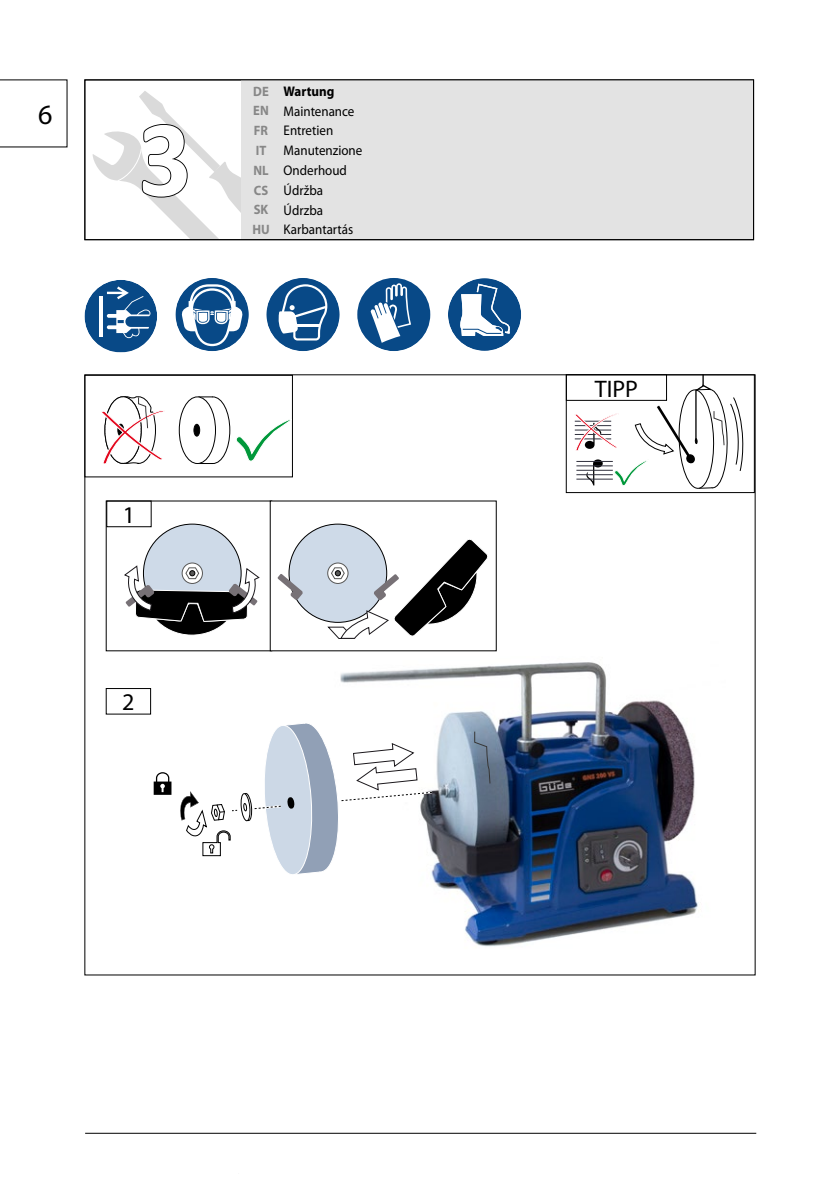
<style>
.page{position:relative;width:840px;height:1191px;background:#fff}
.page>*{position:absolute;margin:0;border:0;box-sizing:border-box;transform-origin:0 0}
.t1{font:700 109.6px "Calibri";color:#fff;scale:.95 1}
.t2{font:28px "Myriad Pro";color:#000}
.t3{font:24px "Myriad Pro";color:#000}
.t4{font:14px/19.8px "Myriad Pro";color:#000;scale:.93 1}
.s1{font-weight:700;font-size:13.6px;color:#878787}
.s2{font-weight:700}
</style>
<div class="page">
<svg style="left:0;top:79px;width:68px;height:69px"></svg>
<hr style="left:85px;top:1132px;width:670px;height:1px;background:#000">
<img style="left:431px;top:641px;width:268px;height:306px">
<div style="left:84px;top:375px;width:209px;height:102px;border:1px solid #000"></div>
<svg style="left:201px;top:396px;width:29px;height:68px"></svg>
<div style="left:179px;top:397px;width:36px;height:66px;background:#fff;border-radius:50%"></div>
<div style="left:179px;top:396px;width:37px;height:68px;border:1px solid #000;border-radius:50%"></div>
<div style="left:194px;top:424px;width:5px;height:12px;background:#000;border-radius:50%"></div>
<div style="left:193px;top:424px;width:7px;height:12px;border:1px solid #000;border-radius:50%"></div>
<svg style="left:236px;top:419px;width:54px;height:42px"></svg>
<div style="left:175px;top:278px;width:73px;height:73px;background:#084987;border-radius:50%"></div>
<svg style="left:181px;top:284px;width:62px;height:62px"></svg>
<div style="left:266px;top:278px;width:73px;height:73px;background:#084987;border-radius:50%"></div>
<svg style="left:278px;top:284px;width:49px;height:56px"></svg>
<svg style="left:448px;top:278px;width:73px;height:73px"></svg>
<svg style="left:357px;top:278px;width:73px;height:73px"></svg>
<svg style="left:84px;top:280px;width:73px;height:72px"></svg>
<div style="left:106px;top:688px;width:45px;height:26px;border:1px solid #000"></div>
<svg style="left:102px;top:396px;width:62px;height:68px"></svg>
<svg style="left:574px;top:376px;width:168px;height:113px"></svg>
<div style="left:565px;top:374px;width:189px;height:119px;border:1px solid #000"></div>
<div style="left:106px;top:500px;width:46px;height:27px;border:1px solid #000"></div>
<svg style="left:123px;top:474px;width:368px;height:401px"></svg>
<svg style="left:92px;top:91px;width:149px;height:147px"></svg>
<div style="left:241px;top:80px;width:511px;height:159px;background:#e3e3e3"></div>
<div style="left:84px;top:79px;width:669px;height:161px;border:1px solid #000"></div>
<h2 class="t2" style="left:38px;top:97px;width:16px">6</h2>
<h1 class="t1" style="left:138px;top:91px;width:57px">3</h1>
<p class="t4" style="left:252px;top:81px;width:120px"><span class="s1">DE</span> <span class="s2">Wartung<br></span><span class="s1">EN</span> Maintenance<br><span class="s1">FR</span> Entretien<br><span class="s1">IT</span> Manutenzione<br><span class="s1">NL</span> Onderhoud<br><span class="s1">CS</span> Údržba<br><span class="s1">SK</span> Údrzba<br><span class="s1">HU</span> Karbantartás</p>
<h3 class="t3" style="left:123px;top:500px;width:14px">1</h3>
<h3 class="t3" style="left:122px;top:687px;width:14px">2</h3>
<h3 class="t3" style="left:594px;top:374px;width:45px">TIPP</h3>
</div>
